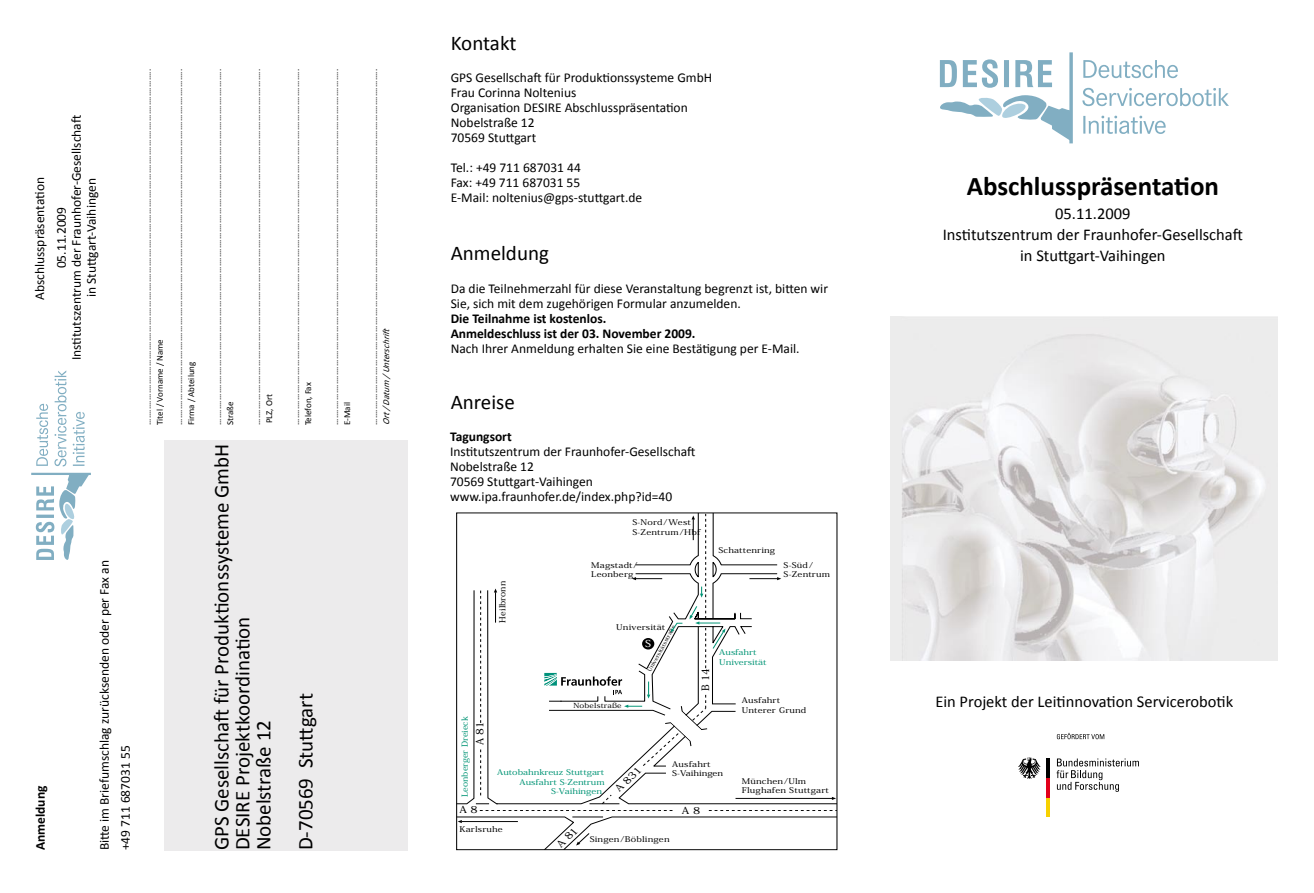
<style>
.page{position:relative;width:1314px;height:893px;background:#fff}
.page>*{position:absolute;margin:0;border:0;box-sizing:border-box;transform-origin:0 0}
.t1{font:700 27px "Calibri";color:#000}
.t2{font:21px/21px "Calibri";color:#000}
.t3{font:16.5px/21px "Calibri";color:#000;text-align:center}
.t4{font:13.5px/15px "Calibri";color:#000}
.t5{font:700 13.5px/15px "Calibri";color:#000}
.t6{font:10.5px "Adobe Serif MM";color:#000;scale:.94 1}
.t7{font:10.2px "Adobe Serif MM";color:#000}
.t8{font:9.9px "Adobe Serif MM";color:#000;scale:1.06 1}
.t9{font:9.9px "Adobe Serif MM";color:#fff;scale:1.06 1}
.t10{font:9px/12px "Calibri";color:#000}
.t11{font:italic 9px "Calibri";color:#000}
.t12{font:8.55px "Adobe Serif MM";color:#009475;scale:.94 1}
.t13{font:8.55px "Adobe Serif MM";letter-spacing:.02em;color:#000;scale:.94 1}
.t14{font:8.1px/9.8px "Adobe Serif MM";letter-spacing:.02em;color:#000;scale:1.06 1}
.t15{font:8.1px/9.8px "Adobe Serif MM";color:#009475;scale:1.06 1}
.t16{font:8.1px/9.8px "Adobe Serif MM";color:#000;scale:1.06 1}
.t17{font:7.2px "Adobe Serif MM";letter-spacing:.02em;color:#000;scale:1.06 1}
.t18{font:5.7px "Adobe Serif MM";color:#000;scale:.96 1}
</style>
<div class="page">
<div style="left:165px;top:440px;width:243px;height:410px;background:#ecebec"></div>
<hr style="left:31px;top:473px;width:60px;height:2px;background:#81aec2">
<svg style="left:36px;top:404px;width:12px;height:62px"></svg>
<svg style="left:54px;top:370px;width:13px;height:96px"></svg>
<svg style="left:73px;top:412px;width:12px;height:54px"></svg>
<svg style="left:36px;top:475px;width:53px;height:85px"></svg>
<svg style="left:1069px;top:52px;width:4px;height:91px"></svg>
<svg style="left:1083px;top:60px;width:95px;height:18px"></svg>
<svg style="left:940px;top:60px;width:17px;height:27px"></svg>
<svg style="left:963px;top:59px;width:35px;height:29px"></svg>
<div style="left:1004px;top:60px;width:5px;height:27px;background:#81aec2"></div>
<svg style="left:1015px;top:60px;width:37px;height:27px"></svg>
<svg style="left:1082px;top:88px;width:147px;height:18px"></svg>
<svg style="left:1083px;top:116px;width:83px;height:18px"></svg>
<svg style="left:940px;top:95px;width:131px;height:46px"></svg>
<svg style="left:1056px;top:758px;width:83px;height:34px"></svg>
<hr style="left:1046px;top:797px;width:4px;height:20px;background:#f7d100">
<hr style="left:1046px;top:778px;width:4px;height:19px;background:#e2001a">
<hr style="left:1046px;top:759px;width:4px;height:19px;background:#000">
<svg style="left:1018px;top:758px;width:23px;height:21px"></svg>
<svg style="left:1057px;top:733px;width:47px;height:6px"></svg>
<img style="left:891px;top:317px;width:387px;height:344px">
<svg style="left:456px;top:512px;width:382px;height:338px"></svg>
<h3 class="t4" style="left:32px;top:300px;width:125px;rotate:-90deg">Abschlusspräsentation</h3>
<h3 class="t4" style="left:53px;top:360px;width:247px;text-align:center;rotate:-90deg">05.11.2009<br>Institutszentrum der Fraunhofer-Gesellschaft in Stuttgart-Vaihingen</h3>
<h3 class="t5" style="left:32px;top:850px;width:66px;rotate:-90deg">Anmeldung</h3>
<h3 class="t4" style="left:93px;top:850px;width:292px;line-height:21px;rotate:-90deg">Bitte im Briefumschlag zurücksenden oder per Fax an +49 711 687031 55</h3>
<p class="t10" style="left:141px;top:425px;width:358px;rotate:-90deg">.............................................................................................................................................................<br>Titel / Vorname / Name</p>
<p class="t10" style="left:173px;top:425px;width:358px;rotate:-90deg">.............................................................................................................................................................<br>Firma / Abteilung</p>
<p class="t10" style="left:212px;top:425px;width:358px;rotate:-90deg">.............................................................................................................................................................<br>Straße</p>
<p class="t10" style="left:251px;top:425px;width:358px;rotate:-90deg">.............................................................................................................................................................<br>PLZ, Ort</p>
<p class="t10" style="left:290px;top:425px;width:358px;rotate:-90deg">.............................................................................................................................................................<br>Telefon, Fax</p>
<p class="t10" style="left:329px;top:425px;width:358px;rotate:-90deg">.............................................................................................................................................................<br>E-Mail</p>
<p class="t10" style="left:368px;top:425px;width:358px;rotate:-90deg">.............................................................................................................................................................</p>
<p class="t11" style="left:381px;top:425px;width:101px;rotate:-90deg">Ort/Datum /Unterschrift</p>
<h2 class="t2" style="left:210px;top:850px;width:408px;rotate:-90deg">GPS Gesellschaft für Produktionssysteme GmbH<br>DESIRE Projektkoordination<br>Nobelstraße 12</h2>
<h2 class="t2" style="left:294px;top:850px;width:159px;rotate:-90deg">D-70569 Stuttgart</h2>
<h2 class="t2" style="left:451px;top:31px;width:67px">Kontakt</h2>
<h3 class="t4" style="left:451px;top:70px;width:263px">GPS Gesellschaft für Produktionssysteme GmbH<br>Frau Corinna Noltenius<br>Organisation DESIRE Abschlusspräsentation<br>Nobelstraße 12<br>70569 Stuttgart</h3>
<h3 class="t4" style="left:451px;top:160px;width:193px">Tel.: +49 711 687031 44<br>Fax: +49 711 687031 55<br>E-Mail: noltenius@gps-stuttgart.de</h3>
<h2 class="t2" style="left:451px;top:242px;width:100px">Anmeldung</h2>
<h3 class="t4" style="left:451px;top:280px;width:379px">Da die Teilnehmerzahl für diese Veranstaltung begrenzt ist, bitten wir<br>Sie, sich mit dem zugehörigen Formular anzumelden.</h3>
<h3 class="t5" style="left:451px;top:310px;width:246px">Die Teilnahme ist kostenlos.<br>Anmeldeschluss ist der 03. November 2009.</h3>
<h3 class="t4" style="left:451px;top:340px;width:350px">Nach Ihrer Anmeldung erhalten Sie eine Bestätigung per E-Mail.</h3>
<h2 class="t2" style="left:451px;top:390px;width:66px">Anreise</h2>
<h3 class="t5" style="left:450px;top:429px;width:63px">Tagungsort</h3>
<h3 class="t4" style="left:450px;top:444px;width:247px">Institutszentrum der Fraunhofer-Gesellschaft Nobelstraße 12<br>70569 Stuttgart-Vaihingen www.ipa.fraunhofer.de/index.php?id=40</h3>
<p class="t12" style="left:460px;top:797px;width:87px;rotate:-90deg">Leonberger Dreieck</p>
<p class="t6" style="left:474px;top:745px;width:26px;rotate:-90deg">A 81</p>
<p class="t8" style="left:459px;top:804px;width:19px">A 8</p>
<p class="t13" style="left:498px;top:623px;width:46px;rotate:-90deg">Heilbronn</p>
<p class="t14" style="left:632px;top:518px;width:66px">S-Nord/West<br>S-Zentrum/Hbf</p>
<p class="t14" style="left:591px;top:560px;width:45px">Magstadt/<br>Leonberg</p>
<p class="t14" style="left:718px;top:545px;width:55px">Schattenring</p>
<p class="t14" style="left:784px;top:560px;width:45px">S-Süd/<br>S-Zentrum</p>
<p class="t14" style="left:616px;top:622px;width:48px">Universität</p>
<p class="t9" style="left:645px;top:639px;width:7px">S</p>
<p class="t18" style="left:646px;top:670px;width:56px;rotate:-61deg">Universitätsstraße</p>
<p class="t17" style="left:573px;top:702px;width:47px">Nobelstraße</p>
<p class="t6" style="left:700px;top:691px;width:26px;rotate:-90deg">B 14</p>
<p class="t15" style="left:719px;top:647px;width:46px">Ausfahrt<br>Universität</p>
<p class="t14" style="left:742px;top:696px;width:63px">Ausfahrt<br>Unterer Grund</p>
<p class="t15" style="left:497px;top:767px;width:103px">Autobahnkreuz Stuttgart</p>
<p class="t15" style="left:520px;top:777px;width:82px">Ausfahrt S-Zentrum</p>
<p class="t15" style="left:551px;top:787px;width:49px">S-Vaihingen</p>
<p class="t7" style="left:613px;top:785px;width:33px;rotate:-43deg">A 831</p>
<p class="t16" style="left:672px;top:759px;width:49px">Ausfahrt<br>S-Vaihingen</p>
<p class="t8" style="left:682px;top:805px;width:19px">A 8</p>
<p class="t14" style="left:742px;top:776px;width:84px">München/Ulm<br>Flughafen Stuttgart</p>
<p class="t14" style="left:460px;top:824px;width:42px">Karlsruhe</p>
<p class="t14" style="left:590px;top:835px;width:77px">Singen/Böblingen</p>
<h1 class="t1" style="left:967px;top:169px;width:254px">Abschlusspräsentation</h1>
<h3 class="t3" style="left:943px;top:203px;width:302px">05.11.2009<br>Institutszentrum der Fraunhofer-Gesellschaft in Stuttgart-Vaihingen</h3>
<h3 class="t3" style="left:935px;top:690px;width:299px">Ein Projekt der Leitinnovation Servicerobotik</h3>
</div>
